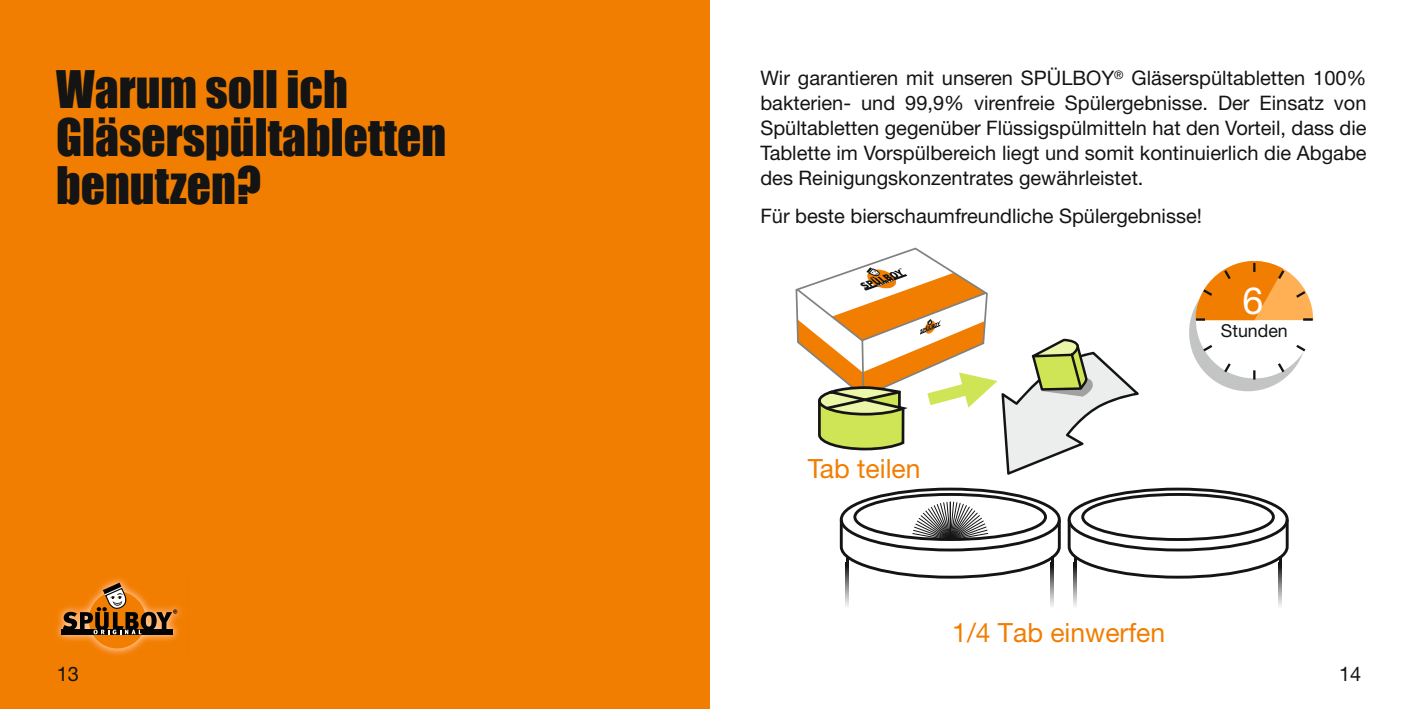
<style>
.page{position:relative;width:1418px;height:709px;background:#fff}
.page>*{position:absolute;margin:0;border:0;box-sizing:border-box;transform-origin:0 0}
.t1{font:47.5px/47.5px "Impact";color:#131413}
.t2{font:37.5px "Helvetica Neue";color:#fff}
.t3{font:26.5px "Helvetica Neue";color:#f17e00}
.t4{font:20px/25px "Helvetica Neue";color:#131413;text-align:justify}
.t5{font:17.75px "Helvetica Neue";color:#131413}
</style>
<div class="page">
<div style="left:1081px;top:493px;width:193px;height:48px;border:3px solid #131413;border-radius:50%"></div>
<div style="left:1067px;top:487px;width:221px;height:64px;border:3px solid #131413;border-radius:50%"></div>
<div style="left:853px;top:493px;width:193px;height:48px;border:3px solid #131413;border-radius:50%"></div>
<div style="left:839px;top:487px;width:221px;height:64px;border:3px solid #131413;border-radius:50%"></div>
<svg style="left:839px;top:501px;width:450px;height:79px"></svg>
<hr style="left:949px;top:502px;width:1px;height:36px;background:#131413">
<svg style="left:795px;top:247px;width:343px;height:228px"></svg>
<div style="left:1189px;top:274px;width:117px;height:117px;background:#c3c4c4;border-radius:59px"></div>
<div style="left:1195px;top:261px;width:117px;height:117px;background:#fff;border-radius:50%"></div>
<svg style="left:1200px;top:343px;width:13px;height:10px"></svg>
<svg style="left:1221px;top:363px;width:11px;height:11px"></svg>
<svg style="left:1253px;top:370px;width:2px;height:9px"></svg>
<svg style="left:1275px;top:363px;width:11px;height:12px"></svg>
<svg style="left:1296px;top:344px;width:10px;height:9px"></svg>
<svg style="left:1193px;top:260px;width:120px;height:61px"></svg>
<div style="left:0;top:0;width:709px;height:709px;background:#f17e00"></div>
<img style="left:56px;top:578px;width:126px;height:77px">
<div style="left:89px;top:591px;width:57px;height:57px;background:#f17e00;border-radius:50%"></div>
<svg style="left:63px;top:582px;width:114px;height:52px"></svg>
<h1 class="t1" style="left:56px;top:65px;width:392px">Warum soll ich<br>Gläserspültabletten benutzen?</h1>
<p class="t4" style="left:760px;top:65px;width:607px">Wir garantieren mit unseren SPÜLBOY<sup>®</sup> Gläserspültabletten 100% bakterien- und 99,9% virenfreie Spülergebnisse. Der Einsatz von Spültabletten gegenüber Flüssigspülmitteln hat den Vorteil, dass die Tablette im Vorspülbereich liegt und somit kontinuierlich die Abgabe des Reinigungskonzentrates gewährleistet.</p>
<p class="t4" style="left:760px;top:203px;width:443px">Für beste bierschaumfreundliche Spülergebnisse!</p>
<p class="t4" style="left:57px;top:661px;width:24px">13</p>
<h3 class="t3" style="left:807px;top:453px;width:114px">Tab teilen</h3>
<h3 class="t3" style="left:952px;top:616px;width:214px">1/4 Tab einwerfen</h3>
<h2 class="t2" style="left:1242px;top:278px;width:22px">6</h2>
<p class="t5" style="left:1220px;top:320px;width:68px">Stunden</p>
<p class="t4" style="left:1338px;top:661px;width:24px">14</p>
</div>
